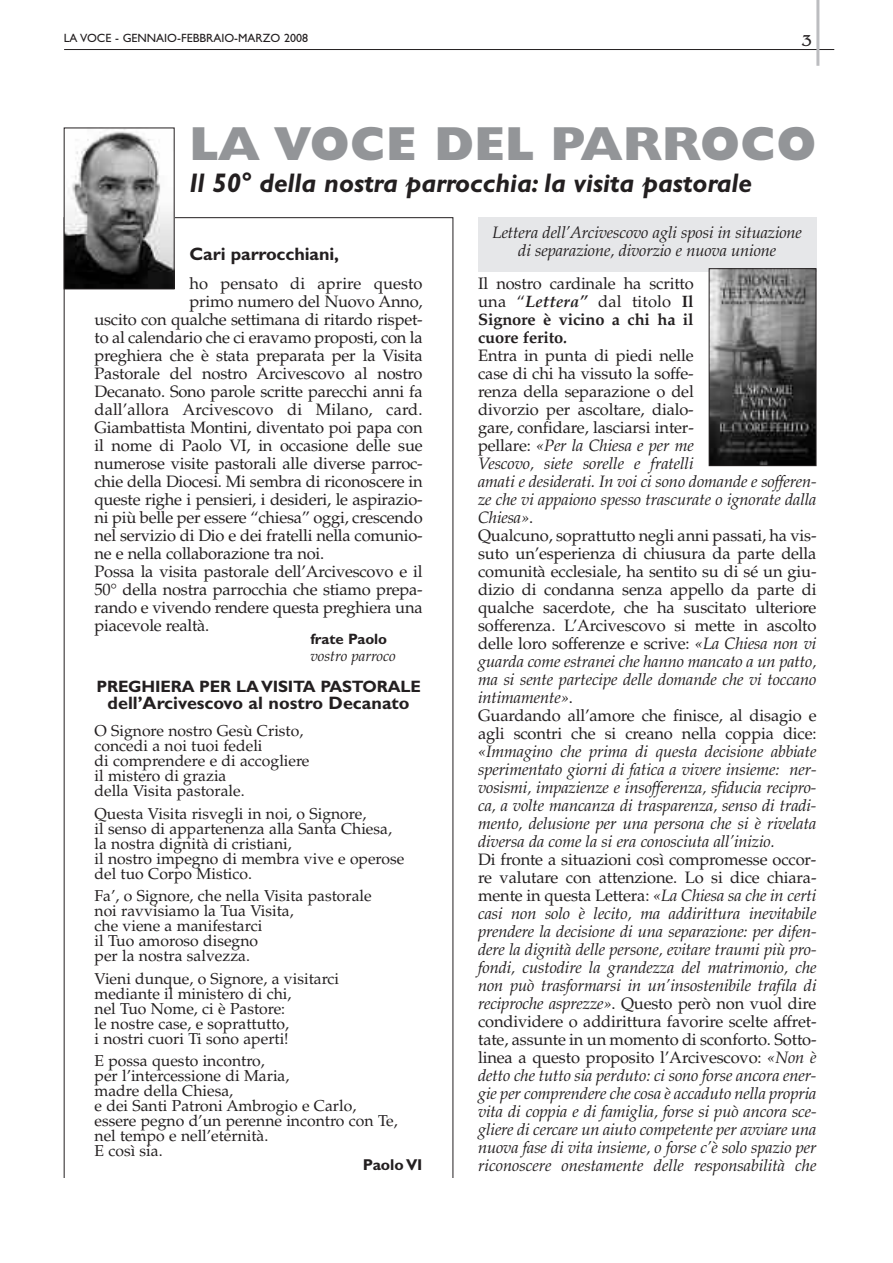
<style>
.page{position:relative;width:893px;height:1263px;background:#fff}
.page>*{position:absolute;margin:0;border:0;box-sizing:border-box;transform-origin:0 0}
.t1{font:800 48px "Gill Sans";color:#939598}
.t2{font:italic 700 27px "Gill Sans";letter-spacing:-.005em;color:#231f20}
.t3{font:700 18px "Gill Sans";color:#231f20}
.t4{font:16.5px/18px "Palatino";letter-spacing:-.015em;color:#231f20}
.t5{font:italic 16.5px/18px "Palatino";letter-spacing:-.01em;color:#231f20;text-align:justify}
.t6{font:16.5px "Palatino";letter-spacing:.005em;color:#231f20}
.t7{font:700 16.5px "Gill Sans";letter-spacing:-.01em;color:#231f20}
.t8{font:16.5px "Benguiat";color:#231f20}
.t9{font:15.75px/15px "Palatino";color:#231f20}
.t10{font:700 15.75px "Gill Sans";letter-spacing:-.005em;color:#231f20}
.t11{font:italic 15px "Palatino";letter-spacing:-.005em;color:#231f20}
.t12{font:700 15px "Gill Sans";letter-spacing:-.005em;color:#231f20}
.t13{font:12px "Gill Sans";color:#231f20}
.s1{font-weight:700;font-style:italic}
.s2{font-weight:700}
.s3{font-style:italic}
.s4{font-style:normal}
</style>
<div class="page">
<div style="left:478px;top:217px;width:338px;height:54px;background:#e6e7e9"></div>
<hr style="left:64px;top:49px;width:770px;height:1px;background:#231f20">
<hr style="left:816px;top:0;width:3px;height:66px;background:#bcbdc0">
<img style="left:66px;top:131px;width:107px;height:156px">
<div style="left:64px;top:128px;width:111px;height:161px;border:1px solid #231f20"></div>
<img style="left:711px;top:270px;width:103px;height:194px">
<div style="left:709px;top:268px;width:107px;height:198px;border:1px solid #231f20"></div>
<p class="t13" style="left:64px;top:30px;width:246px">LA VOCE - GENNAIO-FEBBRAIO-MARZO 2008</p>
<p class="t8" style="left:802px;top:31px;width:12px">3</p>
<h1 class="t1" style="left:190px;top:126px;width:628px">LA VOCE DEL PARROCO</h1>
<h2 class="t2" style="left:190px;top:172px;width:564px">Il 50° della nostra parrocchia: la visita pastorale</h2>
<p class="t3" style="left:190px;top:247px;width:151px">Cari parrocchiani,</p>
<p class="t6" style="left:190px;top:277px;width:235px">ho pensato di aprire questo</p>
<p class="t4" style="left:190px;top:295px;width:235px">primo numero del Nuovo Anno,</p>
<p class="t4" style="left:95px;top:313px;width:330px">uscito con qualche settimana di ritardo rispet-</p>
<p class="t4" style="left:95px;top:331px;width:330px">to al calendario che ci eravamo proposti, con la</p>
<p class="t4" style="left:95px;top:349px;width:330px">preghiera che è stata preparata per la Visita</p>
<p class="t4" style="left:95px;top:367px;width:330px">Pastorale del nostro Arcivescovo al nostro</p>
<p class="t4" style="left:95px;top:385px;width:330px">Decanato. Sono parole scritte parecchi anni fa</p>
<p class="t6" style="left:95px;top:403px;width:330px">dall’allora Arcivescovo di Milano, card.</p>
<p class="t4" style="left:95px;top:421px;width:330px">Giambattista Montini, diventato poi papa con</p>
<p class="t4" style="left:95px;top:439px;width:330px">il nome di Paolo VI, in occasione delle sue</p>
<p class="t4" style="left:95px;top:457px;width:330px">numerose visite pastorali alle diverse parroc-</p>
<p class="t4" style="left:95px;top:475px;width:330px">chie della Diocesi. Mi sembra di riconoscere in</p>
<p class="t4" style="left:95px;top:493px;width:330px">queste righe i pensieri, i desideri, le aspirazio-</p>
<p class="t4" style="left:95px;top:511px;width:330px">ni più belle per essere “chiesa” oggi, crescendo</p>
<p class="t4" style="left:95px;top:529px;width:330px">nel servizio di Dio e dei fratelli nella comunio-</p>
<p class="t4" style="left:95px;top:547px;width:231px">ne e nella collaborazione tra noi.</p>
<p class="t4" style="left:95px;top:565px;width:330px">Possa la visita pastorale dell’Arcivescovo e il</p>
<p class="t4" style="left:95px;top:583px;width:330px">50° della nostra parrocchia che stiamo prepa-</p>
<p class="t4" style="left:95px;top:601px;width:330px">rando e vivendo rendere questa preghiera una</p>
<p class="t4" style="left:95px;top:619px;width:116px">piacevole realtà.</p>
<p class="t12" style="left:311px;top:634px;width:78px">frate Paolo</p>
<p class="t11" style="left:311px;top:650px;width:87px">vostro parroco</p>
<p class="t7" style="left:96px;top:680px;width:326px">PREGHIERA PER LA VISITA PASTORALE</p>
<p class="t3" style="left:108px;top:696px;width:303px">dell’Arcivescovo al nostro Decanato</p>
<p class="t9" style="left:95px;top:725px;width:216px">O Signore nostro Gesù Cristo, concedi a noi tuoi fedeli<br>di comprendere e di accogliere il mistero di grazia<br>della Visita pastorale.</p>
<p class="t9" style="left:95px;top:808px;width:311px">Questa Visita risvegli in noi, o Signore,<br>il senso di appartenenza alla Santa Chiesa, la nostra dignità di cristiani,<br>il nostro impegno di membra vive e operose del tuo Corpo Mistico.</p>
<p class="t9" style="left:95px;top:890px;width:279px">Fa’, o Signore, che nella Visita pastorale noi ravvisiamo la Tua Visita,<br>che viene a manifestarci<br>il Tuo amoroso disegno<br>per la nostra salvezza.</p>
<p class="t9" style="left:95px;top:973px;width:246px">Vieni dunque, o Signore, a visitarci mediante il ministero di chi,<br>nel Tuo Nome, ci è Pastore:<br>le nostre case, e soprattutto,<br>i nostri cuori Ti sono aperti!</p>
<p class="t9" style="left:95px;top:1055px;width:305px">E possa questo incontro,<br>per l’intercessione di Maria,<br>madre della Chiesa,<br>e dei Santi Patroni Ambrogio e Carlo, essere pegno d’un perenne incontro con Te, nel tempo e nell’eternità.<br>E così sia.</p>
<p class="t10" style="left:363px;top:1158px;width:61px">Paolo VI</p>
<p class="t5" style="left:493px;top:225px;width:311px;text-align:center">Lettera dell’Arcivescovo agli sposi in situazione di separazione, divorzio e nuova unione</p>
<p class="t4" style="left:478px;top:277px;width:340px">Il nostro cardinale ha scritto<br>una “<span class="s1">Lettera”</span> dal titolo <span class="s2">Il<br>Signore è vicino a chi ha il<br>cuore ferito</span><span class="s1">.<br></span>Entra in punta di piedi nelle<br>case di chi ha vissuto la soffe-<br>renza della separazione o del<br>divorzio per ascoltare, dialo-<br>gare, confidare, lasciarsi inter-<br>pellare: <span class="s3">«Per la Chiesa e per me<br>Vescovo, siete sorelle e fratelli<br>amati e desiderati. In voi ci sono domande e sofferen&shy;ze che vi appaiono spesso trascurate o ignorate dalla Chiesa»</span>.<br>Qualcuno, soprattutto negli anni passati, ha vis&shy;suto un’esperienza di chiusura da parte della comunità ecclesiale, ha sentito su di sé un giu&shy;dizio di condanna senza appello da parte di qualche sacerdote, che ha suscitato ulteriore sofferenza. L’Arcivescovo si mette in ascolto delle loro sofferenze e scrive: <span class="s3">«La Chiesa non vi guarda come estranei che hanno mancato a un patto, ma si sente partecipe delle domande che vi toccano intimamente»</span>.<br>Guardando all’amore che finisce, al disagio e agli scontri che si creano nella coppia dice:</p>
<p class="t5" style="left:478px;top:745px;width:340px">«Immagino che prima di questa decisione abbiate sperimentato giorni di fatica a vivere insieme: ner&shy;vosismi, impazienze e insofferenza, sfiducia recipro&shy;ca, a volte mancanza di trasparenza, senso di tradi&shy;mento, delusione per una persona che si è rivelata diversa da come la si era conosciuta all’inizio.</p>
<p class="t5" style="left:478px;top:853px;width:340px"><span class="s4">Di fronte a situazioni così compromesse occor&shy;re valutare con attenzione. Lo si dice chiara&shy;mente in questa Lettera:</span> «La Chiesa sa che in certi casi non solo è lecito, ma addirittura inevitabile prendere la decisione di una separazione: per difen&shy;dere la dignità delle persone, evitare traumi più pro&shy;fondi, custodire la grandezza del matrimonio, che non può trasformarsi in un’insostenibile trafila di reciproche asprezze»<span class="s4">. Questo però non vuol dire condividere o addirittura favorire scelte affret&shy;tate, assunte in un momento di sconforto. Sotto&shy;linea a questo proposito l’Arcivescovo:</span> «Non è detto che tutto sia perduto: ci sono forse ancora ener&shy;gie per comprendere che cosa è accaduto nella propria vita di coppia e di famiglia, forse si può ancora sce&shy;gliere di cercare un aiuto competente per avviare una nuova fase di vita insieme, o forse c’è solo spazio per riconoscere onestamente delle responsabilità che</p>
</div>
